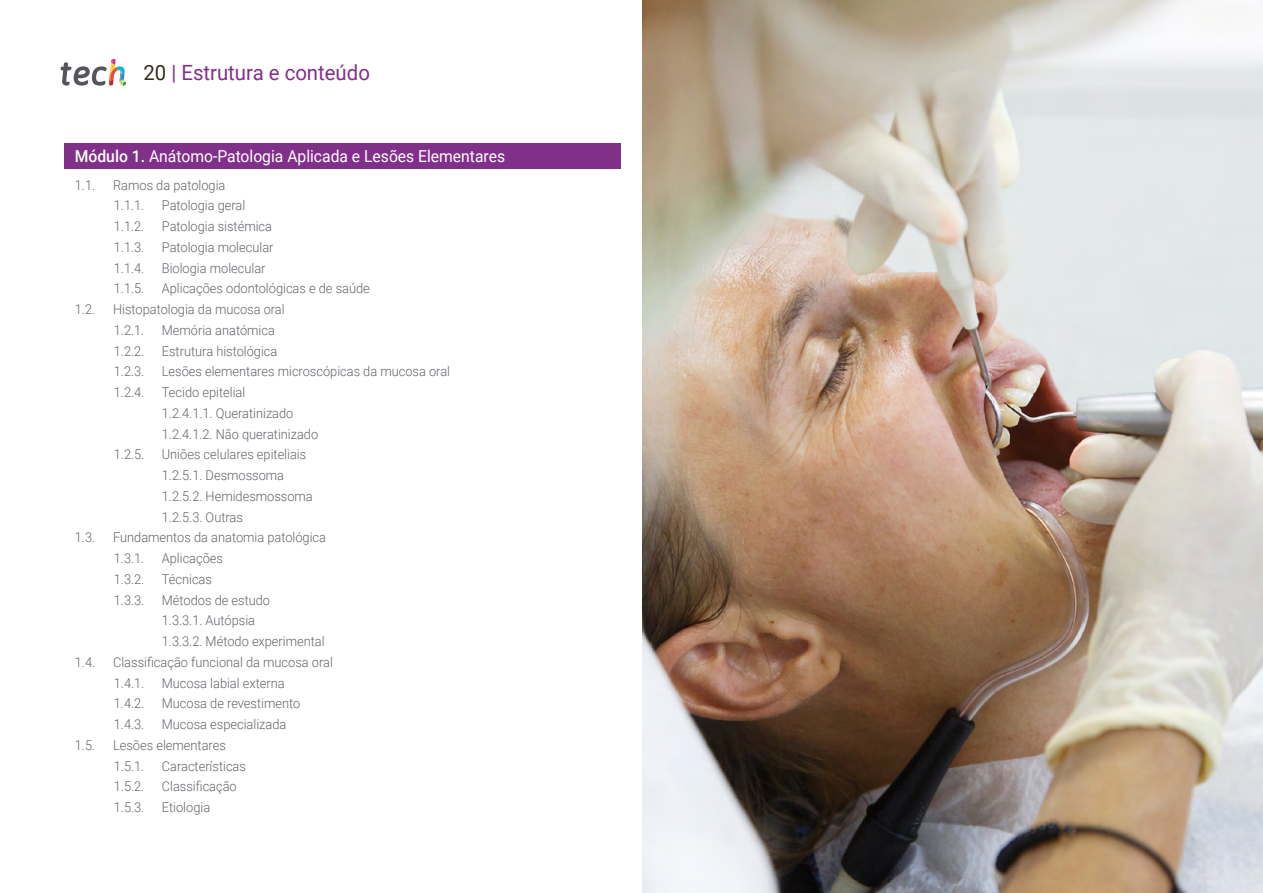
<style>
.page{position:relative;width:1263px;height:893px;background:#fff}
.page>*{position:absolute;margin:0;border:0;box-sizing:border-box;transform-origin:0 0}
.t1{font:21px "Roboto";color:#813089}
.t2{font:16.5px "Roboto";color:#fff;scale:.95 1}
.t3{font:300 13.5px/20.7px "Roboto";color:#61646a;scale:.95 1}
.s1{color:#312e20}
.s2{font-weight:500}
</style>
<div class="page">
<div style="left:64px;top:144px;width:557px;height:25px;background:#813089"></div>
<img style="left:642px;top:0;width:621px;height:893px">
<svg style="left:61px;top:59px;width:65px;height:27px"></svg>
<h1 class="t1" style="left:144px;top:57px;width:228px"><span class="s1">20</span> | Estrutura e conteúdo</h1>
<p class="t2" style="left:75px;top:145px;width:454px"><span class="s2">Módulo 1.</span> Anátomo-Patologia Aplicada e Lesões Elementares</p>
<p class="t3" style="left:75px;top:174px;width:23px">1.1.</p>
<p class="t3" style="left:113px;top:174px;width:120px">Ramos da patologia<br>1.1.1.</p>
<p class="t3" style="left:162px;top:195px;width:89px">Patologia geral</p>
<p class="t3" style="left:114px;top:215px;width:34px">1.1.2.</p>
<p class="t3" style="left:162px;top:215px;width:118px">Patologia sistémica</p>
<p class="t3" style="left:114px;top:236px;width:34px">1.1.3.</p>
<p class="t3" style="left:162px;top:236px;width:119px">Patologia molecular</p>
<p class="t3" style="left:114px;top:257px;width:34px">1.1.4.</p>
<p class="t3" style="left:162px;top:257px;width:111px">Biologia molecular</p>
<p class="t3" style="left:114px;top:278px;width:34px">1.1.5.</p>
<p class="t3" style="left:162px;top:278px;width:220px">Aplicações odontológicas e de saúde</p>
<p class="t3" style="left:75px;top:298px;width:23px">1.2.</p>
<p class="t3" style="left:113px;top:298px;width:182px">Histopatologia da mucosa oral<br>1.2.1.</p>
<p class="t3" style="left:162px;top:319px;width:121px">Memória anatómica</p>
<p class="t3" style="left:114px;top:340px;width:34px">1.2.2.</p>
<p class="t3" style="left:162px;top:340px;width:123px">Estrutura histológica</p>
<p class="t3" style="left:114px;top:361px;width:34px">1.2.3.</p>
<p class="t3" style="left:162px;top:361px;width:305px">Lesões elementares microscópicas da mucosa oral</p>
<p class="t3" style="left:114px;top:381px;width:34px">1.2.4.</p>
<p class="t3" style="left:162px;top:381px;width:166px">Tecido epitelial<br>1.2.4.1.1. Queratinizado<br>1.2.4.1.2. Não queratinizado</p>
<p class="t3" style="left:114px;top:444px;width:34px">1.2.5.</p>
<p class="t3" style="left:162px;top:444px;width:160px">Uniões celulares epiteliais<br>1.2.5.1. Desmossoma<br>1.2.5.2. Hemidesmossoma<br>1.2.5.3. Outras</p>
<p class="t3" style="left:75px;top:527px;width:23px">1.3.</p>
<p class="t3" style="left:113px;top:527px;width:226px">Fundamentos da anatomia patológica<br>1.3.1.</p>
<p class="t3" style="left:162px;top:547px;width:66px">Aplicações</p>
<p class="t3" style="left:114px;top:568px;width:34px">1.3.2.</p>
<p class="t3" style="left:162px;top:568px;width:54px">Técnicas</p>
<p class="t3" style="left:114px;top:589px;width:34px">1.3.3.</p>
<p class="t3" style="left:162px;top:589px;width:173px">Métodos de estudo<br>1.3.3.1. Autópsia<br>1.3.3.2. Método experimental</p>
<p class="t3" style="left:75px;top:651px;width:23px">1.4.</p>
<p class="t3" style="left:113px;top:651px;width:233px">Classificação funcional da mucosa oral<br>1.4.1.</p>
<p class="t3" style="left:162px;top:672px;width:131px">Mucosa labial externa</p>
<p class="t3" style="left:114px;top:693px;width:34px">1.4.2.</p>
<p class="t3" style="left:162px;top:693px;width:147px">Mucosa de revestimento</p>
<p class="t3" style="left:114px;top:713px;width:34px">1.4.3.</p>
<p class="t3" style="left:162px;top:713px;width:133px">Mucosa especializada</p>
<p class="t3" style="left:75px;top:734px;width:23px">1.5.</p>
<p class="t3" style="left:113px;top:734px;width:120px">Lesões elementares<br>1.5.1.</p>
<p class="t3" style="left:162px;top:755px;width:90px">Características</p>
<p class="t3" style="left:114px;top:776px;width:34px">1.5.2.</p>
<p class="t3" style="left:162px;top:776px;width:80px">Classificação</p>
<p class="t3" style="left:114px;top:796px;width:34px">1.5.3.</p>
<p class="t3" style="left:162px;top:796px;width:52px">Etiologia</p>
</div>
